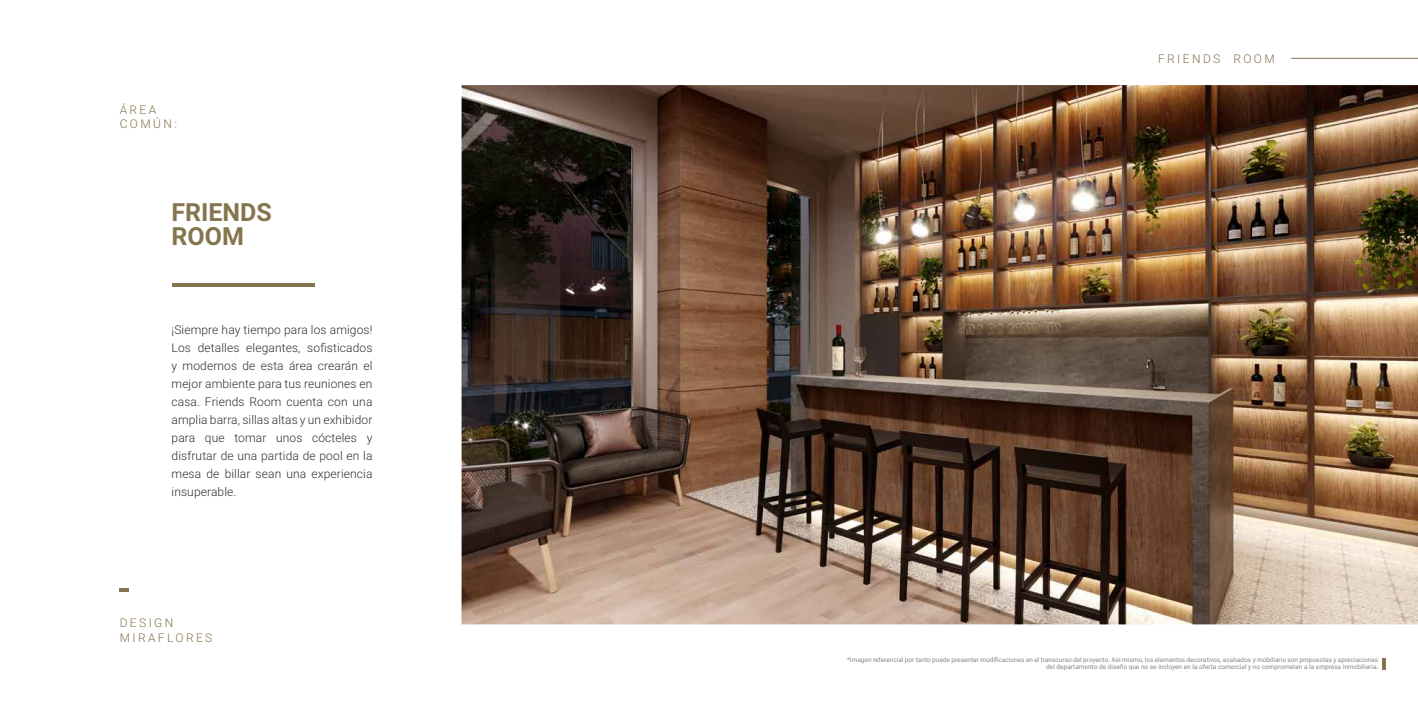
<style>
.page{position:relative;width:1418px;height:709px;background:#fff}
.page>*{position:absolute;margin:0;border:0;box-sizing:border-box;transform-origin:0 0}
.t1{font:700 25px/24px "Roboto";color:#85754e}
.t2{font:300 12px/18px "Roboto";letter-spacing:.01em;color:#2d2d2c;text-align:justify}
.t3{font:300 12px/14.4px "Roboto";letter-spacing:.2em;color:#85754e}
.t4{font:6.5px/7.8px "Roboto";color:#878787;text-align:right}
.s1{color:#666}
</style>
<div class="page">
<img style="left:461px;top:85px;width:956px;height:539px">
<hr style="left:171px;top:284px;width:143px;height:3px;background:#85754e">
<svg style="left:120px;top:588px;width:9px;height:3px"></svg>
<svg style="left:1382px;top:658px;width:3px;height:11px"></svg>
<hr style="left:1291px;top:58px;width:126px;height:1px;background:#85754e">
<p class="t3" style="left:120px;top:102px;width:59px">ÁREA<br>COMÚN:</p>
<h1 class="t1" style="left:171px;top:199px;width:102px">FRIENDS<br>ROOM</h1>
<p class="t2" style="left:171px;top:320px;width:202px">¡Siempre hay tiempo para los amigos!<br>Los detalles elegantes, sofisticados y modernos de esta área crearán el mejor ambiente para tus reuniones en casa. Friends Room cuenta con una amplia barra, sillas altas y un exhibidor para que tomar unos cócteles y disfrutar de una partida de pool en la mesa de billar sean una experiencia insuperable.</p>
<p class="t3" style="left:120px;top:615px;width:94px">DESIGN<br>MIRAFLORES</p>
<p class="t3" style="left:1158px;top:51px;width:118px">FRIENDS ROOM</p>
<p class="t4" style="left:847px;top:655px;width:532px">*Imagen referencial por tanto puede presentar modificaciones en el transcurso del proyecto. Asi mismo, los elementos decorativos, acabados y mobiliario son propuestas y apreciaciones del departamento de diseño que no se incluyen en la oferta comercial y no comprometen a la empresa inmobiliaria<span class="s1">.</span></p>
</div>
